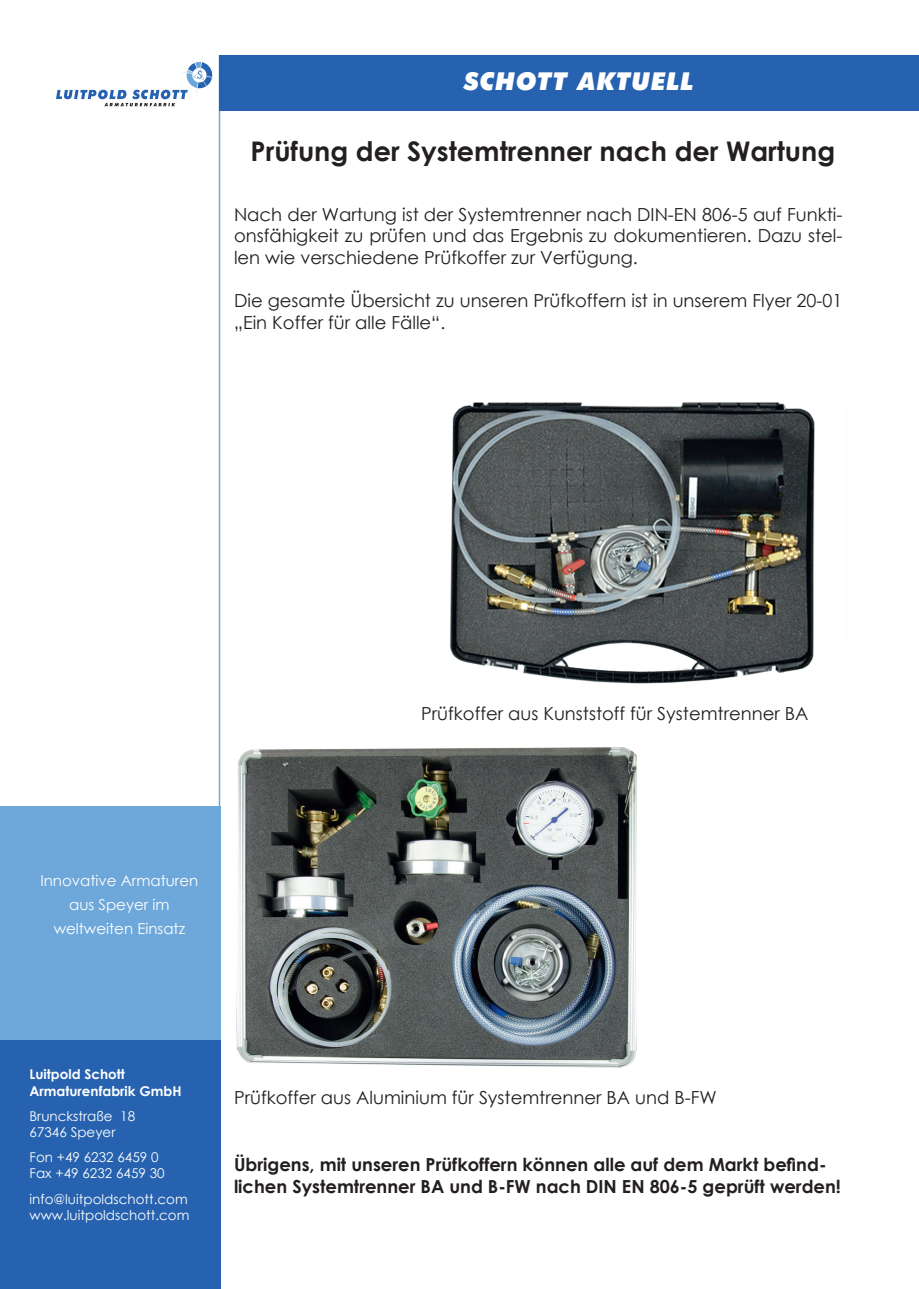
<style>
.page{position:relative;width:919px;height:1289px;background:#fff}
.page>*{position:absolute;margin:0;border:0;box-sizing:border-box;transform-origin:0 0}
.t1{font:700 27px "Century Gothic";color:#231f20}
.t2{font:italic 800 27px "Tw Cen MT Std";color:#fff}
.t3{font:18px/21.6px "Century Gothic";color:#231f20;text-align:justify}
.t4{font:700 18px/21.6px "Century Gothic";color:#231f20}
.t5{font:15px/24px "Century Gothic";color:#fff;text-align:center}
.t6{font:13.5px/16.2px "Century Gothic";color:#fff}
.t7{font:700 13.5px/16.2px "Century Gothic";color:#fff}
</style>
<div class="page">
<hr style="left:219px;top:55px;width:1px;height:1233px;background:#6ea7d9">
<div style="left:0;top:1039px;width:220px;height:249px;background:#2662af"></div>
<div style="left:219px;top:55px;width:699px;height:56px;background:#2662af"></div>
<div style="left:0;top:806px;width:220px;height:234px;background:#6ea7d9"></div>
<svg style="left:56px;top:56px;width:161px;height:50px"></svg>
<img style="left:236px;top:747px;width:401px;height:321px">
<img style="left:450px;top:402px;width:365px;height:282px">
<h1 class="t2" style="left:463px;top:65px;width:232px">SCHOTT AKTUELL</h1>
<h1 class="t1" style="left:250px;top:130px;width:586px">Prüfung der Systemtrenner nach der Wartung</h1>
<p class="t3" style="left:234px;top:203px;width:610px">Nach der Wartung ist der Systemtrenner nach DIN-EN 806-5 auf Funkti&shy;onsfähigkeit zu prüfen und das Ergebnis zu dokumentieren. Dazu stel&shy;len wie verschiedene Prüfkoffer zur Verfügung.</p>
<p class="t3" style="left:234px;top:289px;width:610px">Die gesamte Übersicht zu unseren Prüfkoffern ist in unserem Flyer 20-01 „Ein Koffer für alle Fälle“.</p>
<p class="t3" style="left:421px;top:702px;width:389px">Prüfkoffer aus Kunststoff für Systemtrenner BA</p>
<p class="t5" style="left:40px;top:868px;width:159px">Innovative Armaturen aus Speyer im weltweiten Einsatz</p>
<p class="t7" style="left:30px;top:1065px;width:154px">Luitpold Schott<br>Armaturenfabrik GmbH</p>
<p class="t6" style="left:30px;top:1107px;width:107px">Brunckstraße 18<br>67346 Speyer</p>
<p class="t6" style="left:30px;top:1148px;width:137px">Fon +49 6232 6459 0<br>Fax +49 6232 6459 30</p>
<p class="t6" style="left:30px;top:1190px;width:161px">info@luitpoldschott.com www.luitpoldschott.com</p>
<p class="t3" style="left:234px;top:1086px;width:484px">Prüfkoffer aus Aluminium für Systemtrenner BA und B-FW</p>
<p class="t4" style="left:234px;top:1153px;width:608px">Übrigens, mit unseren Prüfkoffern können alle auf dem Markt befind&shy;lichen Systemtrenner BA und B-FW nach DIN EN 806-5 geprüft werden!</p>
</div>
